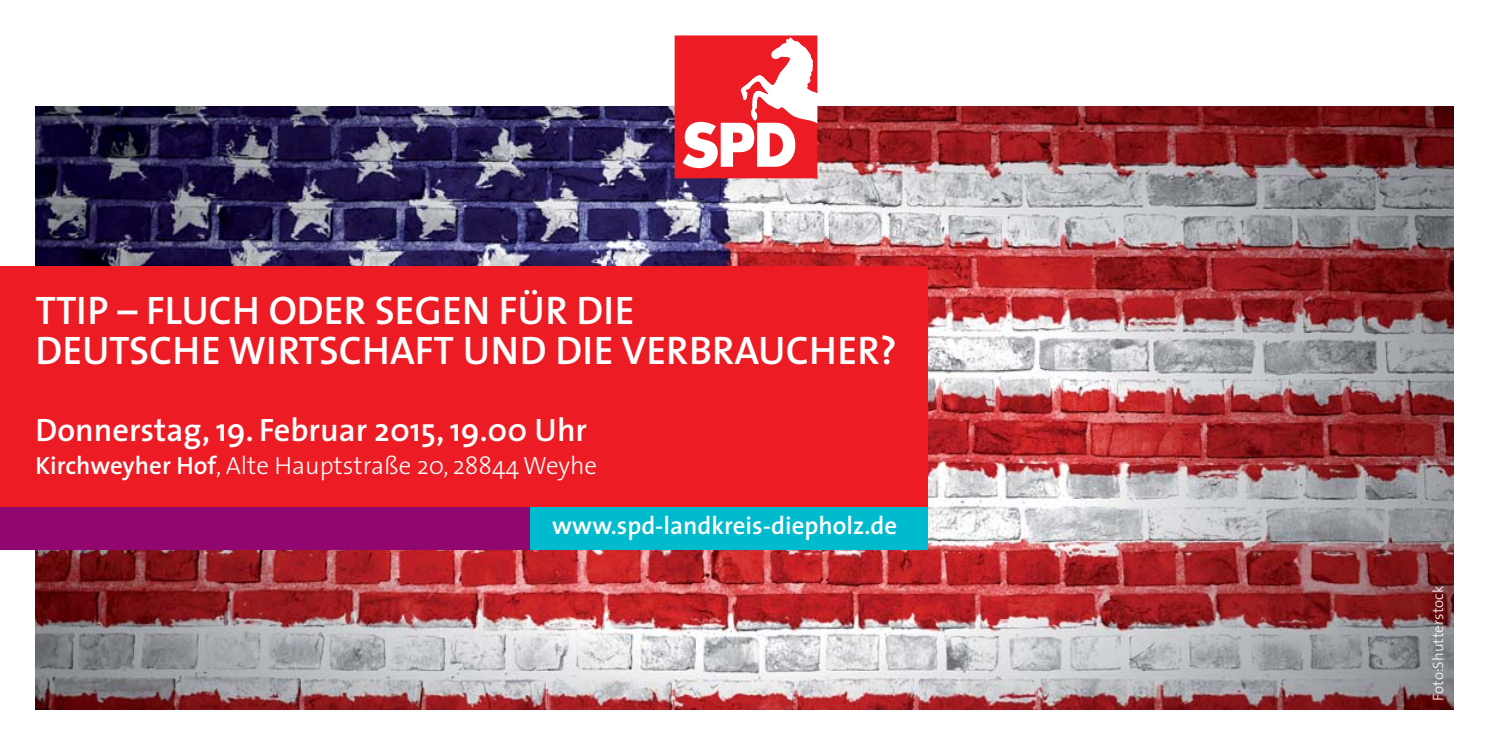
<style>
.page{position:relative;width:1489px;height:745px;background:#fff}
.page>*{position:absolute;margin:0;border:0;box-sizing:border-box;transform-origin:0 0}
.t1{font:600 40px/40px "The Sans";color:#fff}
.t2{font:600 32.5px "The Sans";color:#fff}
.t3{font:300 25px "The Sans";color:#fff}
.t4{font:600 25px "The Sans";color:#fff}
.t5{font:300 15px "The Sans";color:#fff}
.s1{font-weight:600}
</style>
<div class="page">
<img style="left:35px;top:107px;width:1418px;height:602px">
<div style="left:0;top:266px;width:927px;height:283px;background:#ed1c24"></div>
<div style="left:0;top:507px;width:927px;height:42px;background:#920670"></div>
<div style="left:531px;top:507px;width:396px;height:42px;background:#00bbce"></div>
<svg style="left:674px;top:35px;width:143px;height:143px"></svg>
<p class="t1" style="left:35px;top:294px;width:863px">TTIP – FLUCH ODER SEGEN FÜR DIE<br>DEUTSCHE WIRTSCHAFT UND DIE VERBRAUCHER?</p>
<p class="t2" style="left:35px;top:417px;width:553px">Donnerstag, 19. Februar 2015, 19.00 Uhr</p>
<p class="t3" style="left:35px;top:455px;width:563px"><span class="s1">Kirchweyher Hof</span>, Alte Hauptstraße 20, 28844 Weyhe</p>
<p class="t4" style="left:552px;top:516px;width:346px">www.spd-landkreis-diepholz.de</p>
<p class="t5" style="left:1432px;top:700px;width:116px;rotate:-90deg">Foto:Shutterstock</p>
</div>
